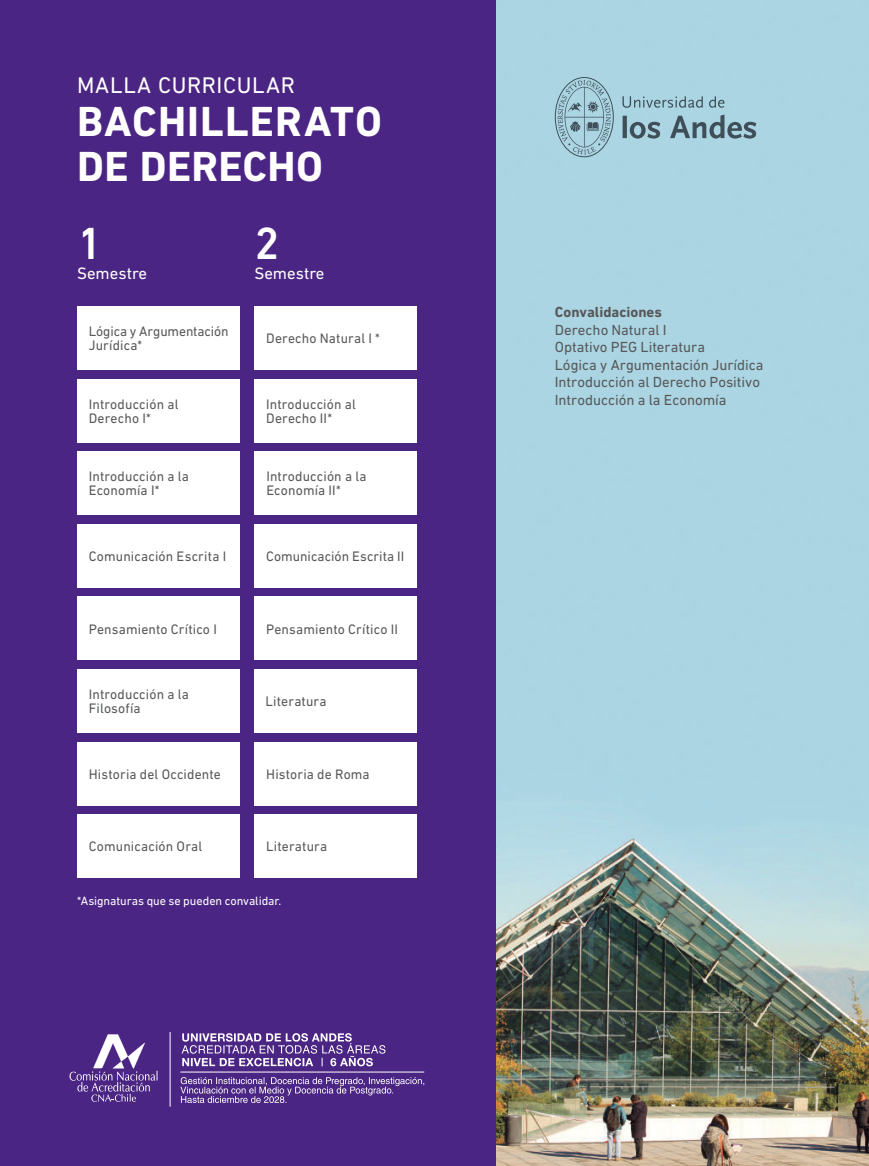
<style>
.page{position:relative;width:869px;height:1166px;background:#fff}
.page>*{position:absolute;margin:0;border:0;box-sizing:border-box;transform-origin:0 0}
.t1{font:500 45.85px "DIN Next LT Pro";color:#fff}
.t2{font:700 42.88px/45px "DIN Next LT Pro";letter-spacing:.015em;color:#fff}
.t3{font:23.1px "DIN Next LT Pro";letter-spacing:.03em;color:#fff}
.t4{font:16.8px "DIN Next LT Pro";color:#fff}
.t5{font:14.88px/17.5px "DIN Next LT Pro";color:#57585a}
.t6{font:700 14.88px "DIN Next LT Pro";color:#57585a}
.t7{font:14px/14px "DIN Next LT Pro";letter-spacing:.01em;color:#57585a}
.t8{font:12.25px "DIN Next LT Pro";letter-spacing:-.005em;color:#fff}
</style>
<div class="page">
<img style="left:495px;top:0;width:373px;height:1166px">
<div style="left:0;top:0;width:495px;height:1166px;background:#4b2583"></div>
<div style="left:254px;top:451px;width:162px;height:64px;background:#fff"></div>
<div style="left:254px;top:524px;width:162px;height:64px;background:#fff"></div>
<div style="left:254px;top:596px;width:162px;height:64px;background:#fff"></div>
<div style="left:254px;top:669px;width:162px;height:64px;background:#fff"></div>
<div style="left:254px;top:741px;width:162px;height:64px;background:#fff"></div>
<div style="left:254px;top:379px;width:162px;height:63px;background:#fff"></div>
<div style="left:254px;top:306px;width:162px;height:64px;background:#fff"></div>
<div style="left:77px;top:306px;width:162px;height:64px;background:#fff"></div>
<div style="left:77px;top:379px;width:162px;height:63px;background:#fff"></div>
<div style="left:77px;top:451px;width:162px;height:64px;background:#fff"></div>
<div style="left:77px;top:524px;width:162px;height:64px;background:#fff"></div>
<div style="left:77px;top:596px;width:162px;height:64px;background:#fff"></div>
<div style="left:77px;top:669px;width:162px;height:64px;background:#fff"></div>
<div style="left:77px;top:741px;width:162px;height:64px;background:#fff"></div>
<div style="left:254px;top:814px;width:162px;height:64px;background:#fff"></div>
<div style="left:77px;top:814px;width:162px;height:64px;background:#fff"></div>
<svg style="left:69px;top:1034px;width:88px;height:68px"></svg>
<svg style="left:180px;top:1077px;width:244px;height:26px"></svg>
<hr style="left:180px;top:1072px;width:244px;height:1px;background:#fff">
<hr style="left:170px;top:1032px;width:1px;height:74px;background:#fff">
<svg style="left:181px;top:1033px;width:204px;height:33px"></svg>
<svg style="left:708px;top:96px;width:16px;height:12px"></svg>
<svg style="left:554px;top:77px;width:59px;height:80px;background:#96bcc8"></svg>
<svg style="left:629px;top:122px;width:31px;height:17px"></svg>
<svg style="left:622px;top:116px;width:4px;height:22px"></svg>
<svg style="left:669px;top:115px;width:87px;height:24px;background:#80a1ad"></svg>
<svg style="left:622px;top:96px;width:80px;height:12px"></svg>
<h3 class="t3" style="left:77px;top:72px;width:219px">MALLA CURRICULAR</h3>
<h2 class="t2" style="left:77px;top:98px;width:306px">BACHILLERATO<br>DE DERECHO</h2>
<h1 class="t1" style="left:77px;top:217px;width:27px">1</h1>
<p class="t4" style="left:77px;top:264px;width:72px">Semestre</p>
<h1 class="t1" style="left:254px;top:217px;width:27px">2</h1>
<p class="t4" style="left:254px;top:264px;width:72px">Semestre</p>
<p class="t7" style="left:89px;top:324px;width:141px">Lógica y Argumentación<br>Jurídica*</p>
<p class="t7" style="left:266px;top:331px;width:115px">Derecho Natural I *</p>
<p class="t7" style="left:89px;top:397px;width:91px">Introducción al<br>Derecho I*</p>
<p class="t7" style="left:266px;top:397px;width:91px">Introducción al<br>Derecho II*</p>
<p class="t7" style="left:89px;top:469px;width:102px">Introducción a la<br>Economía I*</p>
<p class="t7" style="left:266px;top:469px;width:102px">Introducción a la<br>Economía II*</p>
<p class="t7" style="left:89px;top:549px;width:139px">Comunicación Escrita I</p>
<p class="t7" style="left:266px;top:549px;width:139px">Comunicación Escrita II</p>
<p class="t7" style="left:89px;top:622px;width:129px">Pensamiento Crítico I</p>
<p class="t7" style="left:266px;top:622px;width:133px">Pensamiento Crítico II</p>
<p class="t7" style="left:89px;top:687px;width:102px">Introducción a la<br>Filosofía</p>
<p class="t7" style="left:265px;top:694px;width:62px">Literatura</p>
<p class="t7" style="left:89px;top:767px;width:134px">Historia del Occidente</p>
<p class="t7" style="left:266px;top:767px;width:105px">Historia de Roma</p>
<p class="t7" style="left:89px;top:839px;width:115px">Comunicación Oral</p>
<p class="t7" style="left:266px;top:839px;width:62px">Literatura</p>
<p class="t8" style="left:77px;top:893px;width:206px">*Asignaturas que se pueden convalidar.</p>
<p class="t6" style="left:554px;top:303px;width:109px">Convalidaciones</p>
<p class="t5" style="left:554px;top:321px;width:210px">Derecho Natural I<br>Optativo PEG Literatura<br>Lógica y Argumentación Jurídica<br>Introducción al Derecho Positivo<br>Introducción a la Economía</p>
</div>
